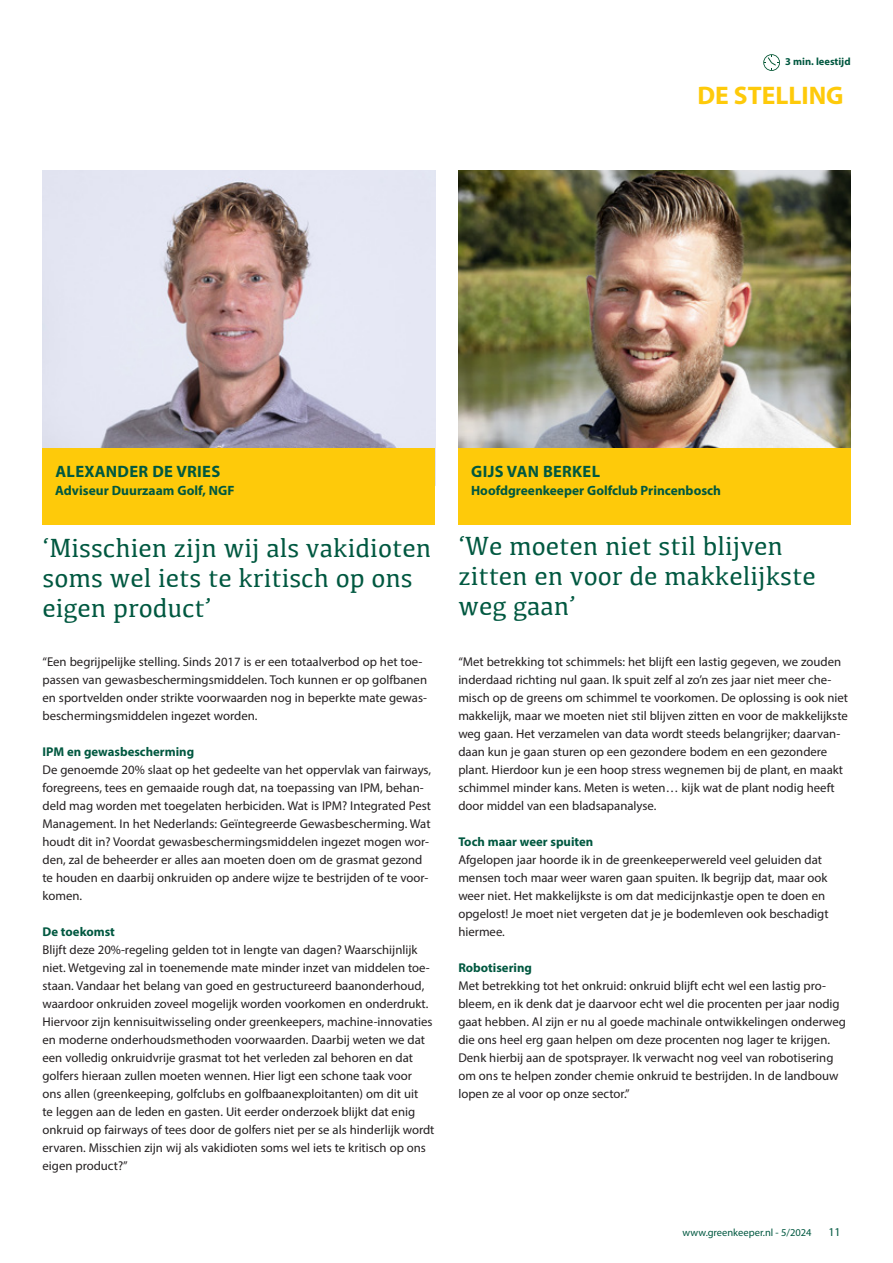
<style>
.page{position:relative;width:893px;height:1263px;background:#fff}
.page>*{position:absolute;margin:0;border:0;box-sizing:border-box;transform-origin:0 0}
.t1{font:27px/30px "Kefa";color:#005840}
.t2{font:700 25.5px "Myriad Pro";color:#feca0a}
.t3{font:700 16.5px "Myriad Pro";letter-spacing:.02em;color:#005840}
.t4{font:700 13.5px "Myriad Pro";color:#005840}
.t5{font:12.75px/18px "Myriad Pro";color:#231f20}
.t6{font:700 12.75px "Myriad Pro";color:#005840}
.t7{font:12px "Myriad Pro";color:#005840}
.t8{font:10.5px "Myriad Pro";color:#005840}
.t9{font:700 10.5px "Myriad Pro";color:#005840}
</style>
<div class="page">
<svg style="left:763px;top:54px;width:17px;height:17px"></svg>
<img style="left:43px;top:170px;width:392px;height:278px">
<div style="left:43px;top:448px;width:392px;height:76px;background:#feca0a"></div>
<img style="left:458px;top:170px;width:393px;height:278px">
<div style="left:458px;top:448px;width:393px;height:76px;background:#feca0a"></div>
<p class="t9" style="left:785px;top:55px;width:67px">3 min. leestijd</p>
<p class="t3" style="left:55px;top:461px;width:166px">ALEXANDER DE VRIES</p>
<p class="t4" style="left:55px;top:482px;width:181px">Adviseur Duurzaam Golf, NGF</p>
<h2 class="t2" style="left:697px;top:79px;width:148px">DE STELLING</h2>
<p class="t3" style="left:471px;top:461px;width:130px">GIJS VAN BERKEL</p>
<p class="t4" style="left:471px;top:482px;width:251px">Hoofdgreenkeeper Golfclub Princenbosch</p>
<h1 class="t1" style="left:43px;top:532px;width:390px">‘Misschien zijn wij als vakidioten soms wel iets te kritisch op ons eigen product’</h1>
<h1 class="t1" style="left:458px;top:530px;width:359px">‘We moeten niet stil blijven zitten en voor de makkelijkste weg gaan’</h1>
<p class="t5" style="left:43px;top:653px;width:386px">“Een begrijpelijke stelling. Sinds 2017 is er een totaalverbod op het toe&shy;passen van gewasbeschermingsmiddelen. Toch kunnen er op golfbanen en sportvelden onder strikte voorwaarden nog in beperkte mate gewas&shy;beschermingsmiddelen ingezet worden.</p>
<p class="t6" style="left:43px;top:743px;width:153px">IPM en gewasbescherming</p>
<p class="t5" style="left:43px;top:761px;width:390px">De genoemde 20% slaat op het gedeelte van het oppervlak van fairways, foregreens, tees en gemaaide rough dat, na toepassing van IPM, behan&shy;deld mag worden met toegelaten herbiciden. Wat is IPM? Integrated Pest Management. In het Nederlands: Geïntegreerde Gewasbescherming. Wat houdt dit in? Voordat gewasbeschermingsmiddelen ingezet mogen wor&shy;den, zal de beheerder er alles aan moeten doen om de grasmat gezond te houden en daarbij onkruiden op andere wijze te bestrijden of te voor&shy;komen.</p>
<p class="t6" style="left:43px;top:924px;width:74px">De toekomst</p>
<p class="t5" style="left:43px;top:941px;width:393px">Blijft deze 20%-regeling gelden tot in lengte van dagen? Waarschijnlijk niet. Wetgeving zal in toenemende mate minder inzet van middelen toe&shy;staan. Vandaar het belang van goed en gestructureerd baanonderhoud, waardoor onkruiden zoveel mogelijk worden voorkomen en onderdrukt.<br>Hiervoor zijn kennisuitwisseling onder greenkeepers, machine-innovaties en moderne onderhoudsmethoden voorwaarden. Daarbij weten we dat een volledig onkruidvrije grasmat tot het verleden zal behoren en dat golfers hieraan zullen moeten wennen. Hier ligt een schone taak voor<br>ons allen (greenkeeping, golfclubs en golfbaanexploitanten) om dit uit<br>te leggen aan de leden en gasten. Uit eerder onderzoek blijkt dat enig onkruid op fairways of tees door de golfers niet per se als hinderlijk wordt ervaren. Misschien zijn wij als vakidioten soms wel iets te kritisch op ons eigen product?”</p>
<p class="t5" style="left:458px;top:653px;width:391px">“Met betrekking tot schimmels: het blijft een lastig gegeven, we zouden inderdaad richting nul gaan. Ik spuit zelf al zo’n zes jaar niet meer che&shy;misch op de greens om schimmel te voorkomen. De oplossing is ook niet makkelijk, maar we moeten niet stil blijven zitten en voor de makkelijkste weg gaan. Het verzamelen van data wordt steeds belangrijker; daarvan&shy;daan kun je gaan sturen op een gezondere bodem en een gezondere plant. Hierdoor kun je een hoop stress wegnemen bij de plant, en maakt schimmel minder kans. Meten is weten… kijk wat de plant nodig heeft door middel van een bladsapanalyse.</p>
<p class="t6" style="left:458px;top:833px;width:137px">Toch maar weer spuiten</p>
<p class="t5" style="left:458px;top:851px;width:372px">Afgelopen jaar hoorde ik in de greenkeeperwereld veel geluiden dat mensen toch maar weer waren gaan spuiten. Ik begrijp dat, maar ook weer niet. Het makkelijkste is om dat medicijnkastje open te doen en opgelost! Je moet niet vergeten dat je je bodemleven ook beschadigt hiermee.</p>
<p class="t6" style="left:458px;top:959px;width:75px">Robotisering</p>
<p class="t5" style="left:458px;top:977px;width:389px">Met betrekking tot het onkruid: onkruid blijft echt wel een lastig pro&shy;bleem, en ik denk dat je daarvoor echt wel die procenten per jaar nodig gaat hebben. Al zijn er nu al goede machinale ontwikkelingen onderweg die ons heel erg gaan helpen om deze procenten nog lager te krijgen.<br>Denk hierbij aan de spotsprayer. Ik verwacht nog veel van robotisering om ons te helpen zonder chemie onkruid te bestrijden. In de landbouw lopen ze al voor op onze sector.”</p>
<p class="t8" style="left:683px;top:1226px;width:130px">www.greenkeeper.nl - 5/2024</p>
<p class="t7" style="left:828px;top:1224px;width:14px">11</p>
</div>
